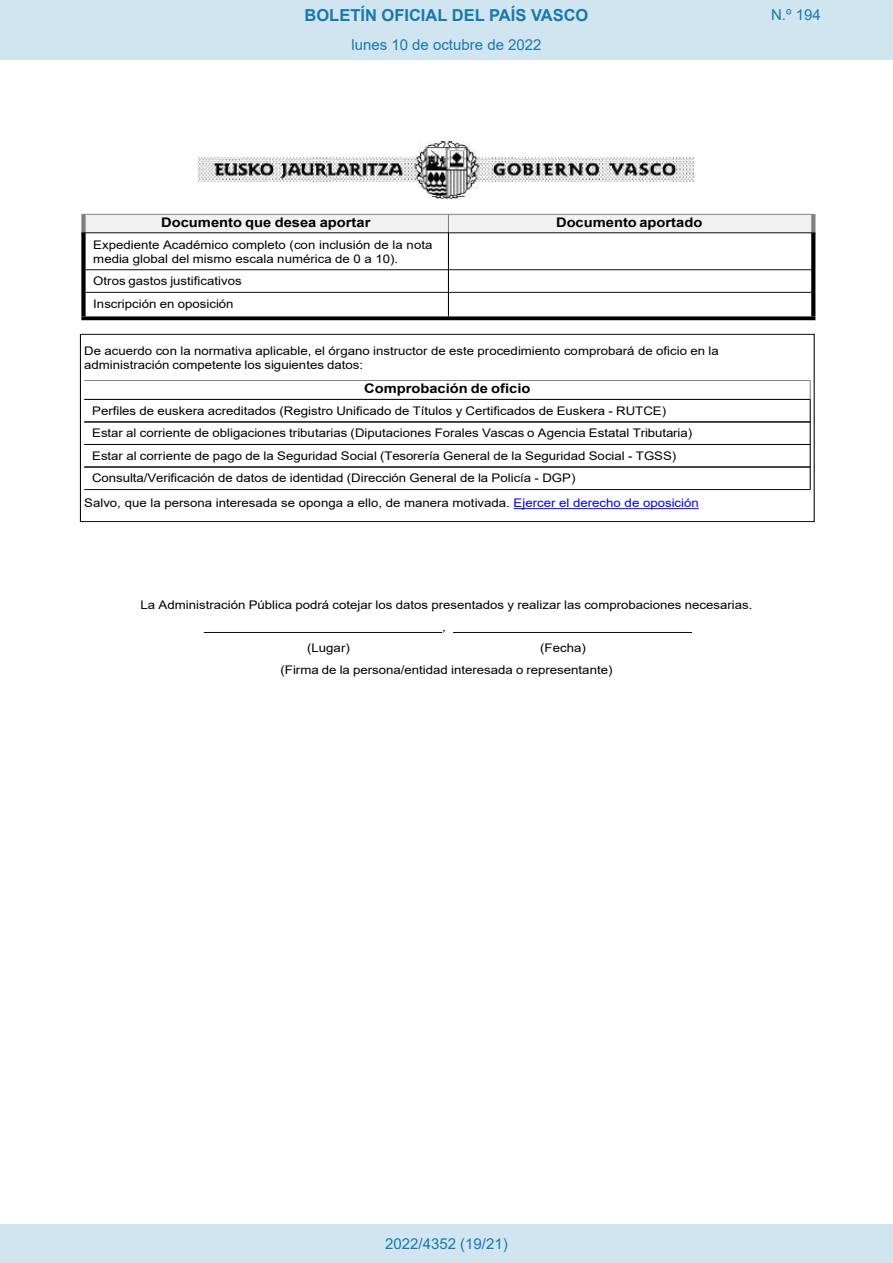
<style>
.page{position:relative;width:893px;height:1263px;background:#fff}
.page>*{position:absolute;margin:0;border:0;box-sizing:border-box;transform-origin:0 0}
.t1{font:700 16.5px "Arial";color:#1879ad}
.Paginacion_Centro{font:15px "Arial";color:#1879ad}
.t2{font:700 13.2px "Arial";color:#000;scale:1.11 1}
.t3{font:11.85px/22.5px "Arial";color:#000;scale:1.11 1}
.s1{color:#00f}
</style>
<div class="page">
<img style="left:197px;top:141px;width:498px;height:59px">
<div style="left:86px;top:214px;width:362px;height:19px;background:#f1f1f1"></div>
<div style="left:449px;top:214px;width:362px;height:19px;background:#f1f1f1"></div>
<svg style="left:81px;top:215px;width:4px;height:18px"></svg>
<svg style="left:81px;top:234px;width:4px;height:82px"></svg>
<svg style="left:448px;top:215px;width:1px;height:18px"></svg>
<hr style="left:448px;top:233px;width:1px;height:37px;background:#000">
<svg style="left:448px;top:270px;width:1px;height:46px"></svg>
<svg style="left:811px;top:215px;width:4px;height:18px"></svg>
<svg style="left:811px;top:234px;width:4px;height:82px"></svg>
<hr style="left:81px;top:214px;width:734px;height:1px;background:#808080">
<hr style="left:81px;top:233px;width:734px;height:1px;background:#000">
<hr style="left:86px;top:269px;width:725px;height:1px;background:#000">
<hr style="left:86px;top:292px;width:725px;height:1px;background:#000">
<svg style="left:81px;top:316px;width:734px;height:4px;background:#1c1c1c"></svg>
<hr style="left:84px;top:380px;width:726px;height:1px;background:#808080">
<hr style="left:84px;top:399px;width:726px;height:1px;background:#000">
<hr style="left:84px;top:422px;width:726px;height:1px;background:#000">
<hr style="left:84px;top:444px;width:726px;height:1px;background:#000">
<hr style="left:84px;top:467px;width:726px;height:1px;background:#000">
<svg style="left:810px;top:380px;width:1px;height:109px"></svg>
<hr style="left:84px;top:489px;width:726px;height:1px;background:#000">
<div style="left:80px;top:334px;width:734px;height:188px;border:1px solid #000"></div>
<hr style="left:514px;top:508px;width:185px;height:1px;background:#00f">
<hr style="left:204px;top:632px;width:238px;height:1px;background:#000">
<hr style="left:453px;top:632px;width:239px;height:1px;background:#000">
<div style="left:0;top:0;width:893px;height:60px;background:#d0e5f0"></div>
<div style="left:0;top:1225px;width:893px;height:38px;background:#d0e5f0"></div>
<h1 class="t1" style="left:305px;top:3px;width:285px">BOLETÍN OFICIAL DEL PAÍS VASCO</h1>
<p class="Paginacion_Centro" style="left:771px;top:5px;width:51px">N.º 194</p>
<p class="Paginacion_Centro" style="left:351px;top:35px;width:192px">lunes 10 de octubre de 2022</p>
<p class="t2" style="left:161px;top:213px;width:190px">Documento que desea aportar</p>
<p class="t2" style="left:556px;top:213px;width:133px">Documento aportado</p>
<p class="t3" style="left:93px;top:237px;width:307px;line-height:14.2px">Expediente Académico completo (con inclusión de la nota media global del mismo escala numérica de 0 a 10).</p>
<p class="t3" style="left:93px;top:270px;width:135px">Otros gastos justificativos<br>Inscripción en oposición</p>
<p class="t3" style="left:84px;top:344px;width:573px;line-height:14.2px">De acuerdo con la normativa aplicable, el órgano instructor de este procedimiento comprobará de oficio en la administración competente los siguientes datos:</p>
<p class="t2" style="left:364px;top:379px;width:151px">Comprobación de oficio</p>
<p class="t3" style="left:92px;top:399px;width:542px">Perfiles de euskera acreditados (Registro Unificado de Títulos y Certificados de Euskera - RUTCE)<br>Estar al corriente de obligaciones tributarias (Diputaciones Forales Vascas o Agencia Estatal Tributaria)<br>Estar al corriente de pago de la Seguridad Social (Tesorería General de la Seguridad Social - TGSS)<br>Consulta/Verificación de datos de identidad (Dirección General de la Policía - DGP)</p>
<p class="t3" style="left:84px;top:491px;width:555px">Salvo, que la persona interesada se oponga a ello, de manera motivada. <span class="s1">Ejercer el derecho de oposición</span></p>
<p class="t3" style="left:141px;top:594px;width:553px">La Administración Pública podrá cotejar los datos presentados y realizar las comprobaciones necesarias.</p>
<p class="t3" style="left:442px;top:615px;width:5px">,</p>
<p class="t3" style="left:307px;top:637px;width:40px">(Lugar)</p>
<p class="t3" style="left:280px;top:637px;width:301px;line-height:21.5px;text-indent:260px">(Fecha) (Firma de la persona/entidad interesada o representante)</p>
<p class="Paginacion_Centro" style="left:385px;top:1234px;width:124px">2022/4352 (19/21)</p>
</div>
